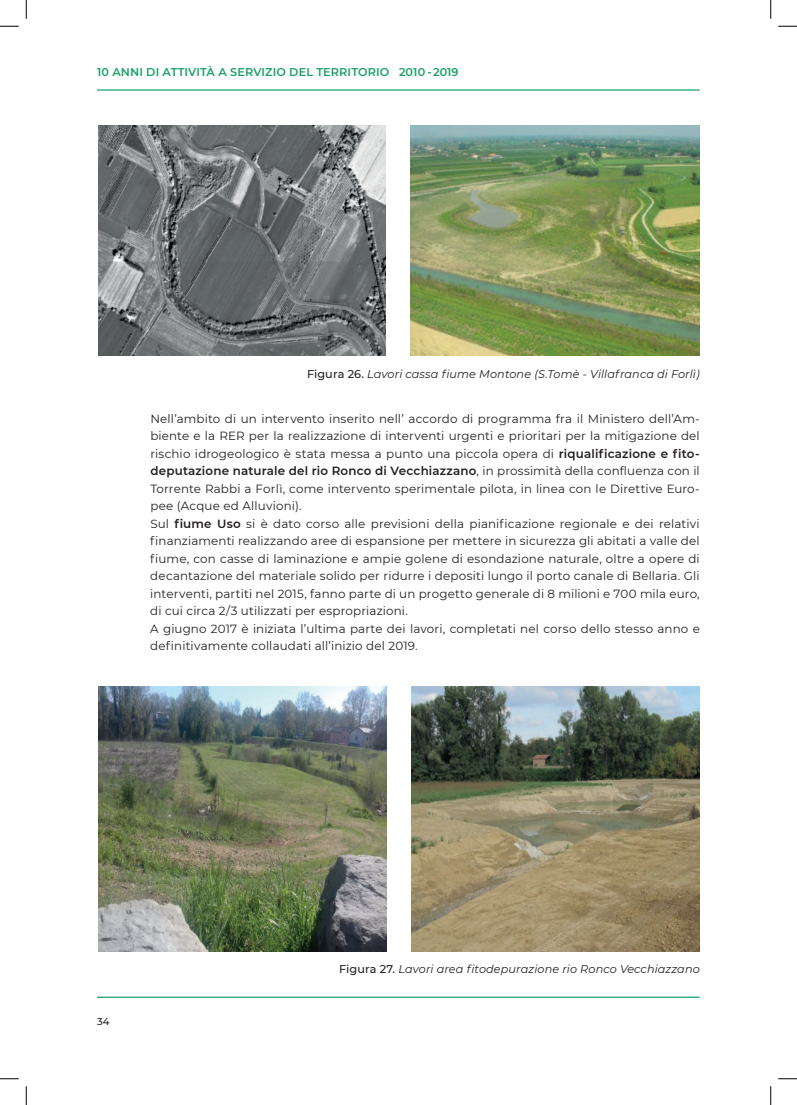
<style>
.page{position:relative;width:797px;height:1105px;background:#fff}
.page>*{position:absolute;margin:0;border:0;box-sizing:border-box;transform-origin:0 0}
.t1{font:11.88px/17.5px "Montserrat";letter-spacing:.015em;color:#231f20}
.t2{font:italic 11.25px "Montserrat";letter-spacing:.01em;color:#231f20}
.t3{font:600 11.25px "Montserrat";letter-spacing:.01em;color:#199f65}
.t4{font:500 10px "Montserrat";color:#231f20}
.s1{font-weight:500;font-style:normal}
.s2{font-weight:600}
</style>
<div class="page">
<hr style="left:97px;top:89px;width:602px;height:2px;background:#199f65">
<hr style="left:97px;top:997px;width:602px;height:1px;background:#199f65">
<img style="left:98px;top:126px;width:288px;height:230px">
<img style="left:98px;top:686px;width:288px;height:266px">
<img style="left:410px;top:126px;width:289px;height:230px">
<img style="left:411px;top:686px;width:288px;height:266px">
<svg style="left:0;top:25px;width:19px;height:2px"></svg>
<svg style="left:778px;top:25px;width:19px;height:2px"></svg>
<svg style="left:0;top:1078px;width:19px;height:1px"></svg>
<svg style="left:778px;top:1078px;width:19px;height:1px"></svg>
<svg style="left:25px;top:0;width:2px;height:19px"></svg>
<svg style="left:25px;top:1086px;width:2px;height:19px"></svg>
<svg style="left:770px;top:0;width:1px;height:19px"></svg>
<svg style="left:770px;top:1086px;width:1px;height:19px"></svg>
<p class="t3" style="left:97px;top:66px;width:363px">10 ANNI DI ATTIVITÀ A SERVIZIO DEL TERRITORIO 2010 -2019</p>
<p class="t2" style="left:307px;top:366px;width:394px"><span class="s1">Figura 26.</span> Lavori cassa fiume Montone (S.Tomè - Villafranca di Forlì)</p>
<p class="t1" style="left:150px;top:410px;width:551px">Nell’ambito di un intervento inserito nell’ accordo di programma fra il Ministero dell’Am&shy;biente e la RER per la realizzazione di interventi urgenti e prioritari per la mitigazione del rischio idrogeologico è stata messa a punto una piccola opera di <span class="s2">riqualificazione e fito&shy;deputazione naturale del rio Ronco di Vecchiazzano</span>, in prossimità della confluenza con il Torrente Rabbi a Forlì, come intervento sperimentale pilota, in linea con le Direttive Euro&shy;pee (Acque ed Alluvioni).<br>Sul <span class="s2">fiume Uso</span> si è dato corso alle previsioni della pianificazione regionale e dei relativi finanziamenti realizzando aree di espansione per mettere in sicurezza gli abitati a valle del fiume, con casse di laminazione e ampie golene di esondazione naturale, oltre a opere di decantazione del materiale solido per ridurre i depositi lungo il porto canale di Bellaria. Gli interventi, partiti nel 2015, fanno parte di un progetto generale di 8 milioni e 700 mila euro, di cui circa 2/3 utilizzati per espropriazioni.<br>A giugno 2017 è iniziata l’ultima parte dei lavori, completati nel corso dello stesso anno e definitivamente collaudati all’inizio del 2019.</p>
<p class="t4" style="left:97px;top:1017px;width:14px">34</p>
<p class="t2" style="left:339px;top:961px;width:362px"><span class="s1">Figura 27.</span> Lavori area fitodepurazione rio Ronco Vecchiazzano</p>
</div>
